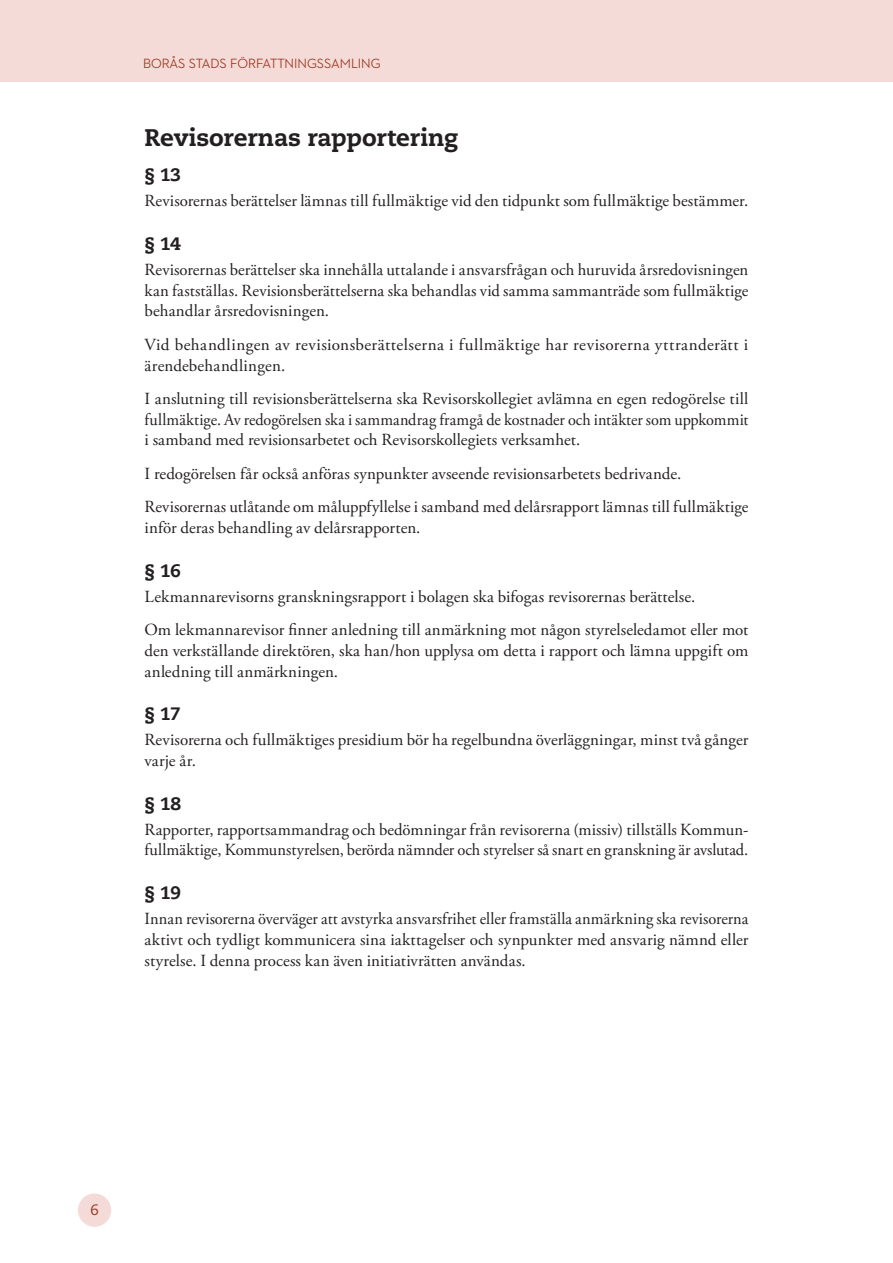
<style>
.page{position:relative;width:893px;height:1263px;background:#fff}
.page>*{position:absolute;margin:0;border:0;box-sizing:border-box;transform-origin:0 0}
.Rubrik_1__Inledning{font:800 24px "Caecilia LT Std";letter-spacing:-.01em;color:#231f20}
.Rubrik_2__Paragraf{font:800 18px "Caecilia LT Std";letter-spacing:-.025em;color:#231f20}
.Brödtext_Garamond{font:16.95px/20.7px "Adobe Garamond Pro";letter-spacing:.005em;color:#231f20;text-align:justify}
.Brödtext_Garamond-2{font:16.95px/20.7px "Adobe Garamond Pro";letter-spacing:.005em;color:#231f20;text-align:justify;scale:.96 1}
.Brödtext_Garamond-3{font:16.95px/20.7px "Adobe Garamond Pro";letter-spacing:.025em;color:#231f20}
.t1{font:15px "Caecilia LT Std";color:#9d3820}
.t2{font:500 13.65px "Neutraface 2 Display";color:#9d3820}
</style>
<div class="page">
<div style="left:78px;top:1193px;width:33px;height:34px;background:#f4dbd7;border-radius:50%"></div>
<div style="left:0;top:0;width:893px;height:82px;background:#f4dbd7"></div>
<p class="t2" style="left:143px;top:56px;width:239px">BORÅS STADS FÖRFATTNINGSSAMLING</p>
<h1 class="Rubrik_1__Inledning" style="left:145px;top:123px;width:315px">Revisorernas rapportering</h1>
<h2 class="Rubrik_2__Paragraf" style="left:145px;top:164px;width:38px">§ 13</h2>
<p class="Brödtext_Garamond" style="left:145px;top:191px;width:605px">Revisorernas berättelser lämnas till fullmäktige vid den tidpunkt som fullmäktige bestämmer.</p>
<h2 class="Rubrik_2__Paragraf" style="left:145px;top:233px;width:38px">§ 14</h2>
<p class="Brödtext_Garamond" style="left:145px;top:260px;width:605px">Revisorernas berättelser ska innehålla uttalande i ansvarsfrågan och huruvida årsredovisningen kan fastställas. Revisionsberättelserna ska behandlas vid samma sammanträde som fullmäktige behandlar årsredovisningen.</p>
<p class="Brödtext_Garamond-3" style="left:145px;top:335px;width:605px">Vid behandlingen av revisionsberättelserna i fullmäktige har revisorerna yttranderätt i ärendebehandlingen.</p>
<p class="Brödtext_Garamond" style="left:145px;top:389px;width:605px">I anslutning till revisionsberättelserna ska Revisorskollegiet avlämna en egen redogörelse till fullmäktige. Av redogörelsen ska i sammandrag framgå de kostnader och intäkter som uppkommit i samband med revisionsarbetet och Revisorskollegiets verksamhet.</p>
<p class="Brödtext_Garamond" style="left:145px;top:464px;width:538px">I redogörelsen får också anföras synpunkter avseende revisionsarbetets bedrivande.</p>
<p class="Brödtext_Garamond" style="left:145px;top:497px;width:605px">Revisorernas utlåtande om måluppfyllelse i samband med delårsrapport lämnas till fullmäktige inför deras behandling av delårsrapporten.</p>
<h2 class="Rubrik_2__Paragraf" style="left:145px;top:559px;width:38px">§ 16</h2>
<p class="Brödtext_Garamond" style="left:145px;top:587px;width:552px">Lekmannarevisorns granskningsrapport i bolagen ska bifogas revisorernas berättelse.</p>
<p class="Brödtext_Garamond" style="left:145px;top:620px;width:605px">Om lekmannarevisor finner anledning till anmärkning mot någon styrelseledamot eller mot den verkställande direktören, ska han/hon upplysa om detta i rapport och lämna uppgift om anledning till anmärkningen.</p>
<h2 class="Rubrik_2__Paragraf" style="left:145px;top:703px;width:38px">§ 17</h2>
<p class="Brödtext_Garamond" style="left:145px;top:730px;width:605px">Revisorerna och fullmäktiges presidium bör ha regelbundna överläggningar, minst två gånger varje år.</p>
<h2 class="Rubrik_2__Paragraf" style="left:145px;top:792px;width:38px">§ 18</h2>
<p class="Brödtext_Garamond" style="left:145px;top:820px;width:605px">Rapporter, rapportsammandrag och bedömningar från revisorerna (missiv) tillställs Kommun&shy;fullmäktige, Kommunstyrelsen, berörda nämnder och styrelser så snart en granskning är avslutad.</p>
<h2 class="Rubrik_2__Paragraf" style="left:145px;top:882px;width:38px">§ 19</h2>
<p class="Brödtext_Garamond-2" style="left:145px;top:909px;width:631px">Innan revisorerna överväger att avstyrka ansvarsfrihet eller framställa anmärkning ska revisorerna aktivt och tydligt kommunicera sina iakttagelser och synpunkter med ansvarig nämnd eller styrelse. I denna process kan även initiativrätten användas.</p>
<p class="t1" style="left:90px;top:1201px;width:10px">6</p>
</div>
